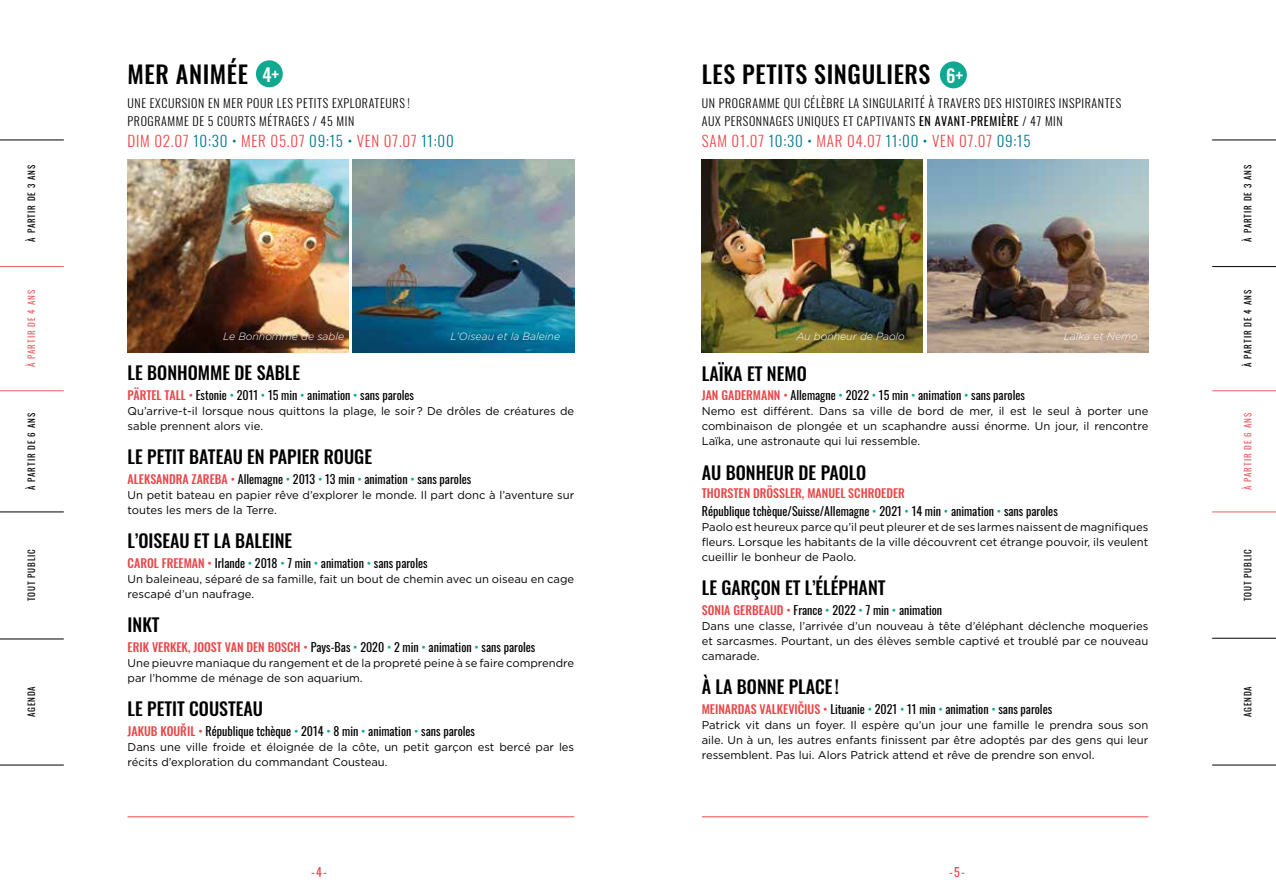
<style>
.page{position:relative;width:1276px;height:893px;background:#fff}
.page>*{position:absolute;margin:0;border:0;box-sizing:border-box;transform-origin:0 0}
.t1{font:500 24px "Oswald";letter-spacing:.025em;color:#000}
.t2{font:500 18px "Oswald";color:#000}
.t3{font:500 18px "Oswald";color:#fff}
.t4{font:300 15px "Oswald";letter-spacing:.05em;color:#e94749}
.t5{font:12px/18px "Oswald";color:#000}
.t6{font:300 12px/18px "Oswald";letter-spacing:.05em;color:#000}
.t7{font:12px "Oswald";color:#e94749}
.t8{font:11.25px/15px "Gotham";color:#000}
.t9{font:italic 300 10.5px "Gotham";color:#fff}
.t10{font:9px "Oswald";letter-spacing:.1em;color:#000}
.t11{font:9px "Oswald";letter-spacing:.1em;color:#ea6062}
.s1{color:#007988}
.s2{font-weight:400}
.s3{font-weight:500;color:#e94749}
.s4{color:#e94749}
.s5{color:#10a891}
</style>
<div class="page">
<hr style="left:702px;top:816px;width:446px;height:1px;background:#e94749">
<div style="left:940px;top:61px;width:27px;height:27px;background:#10a891;border-radius:50%"></div>
<img style="left:702px;top:159px;width:221px;height:194px">
<img style="left:927px;top:159px;width:221px;height:194px">
<img style="left:128px;top:159px;width:221px;height:194px">
<div style="left:256px;top:60px;width:27px;height:27px;background:#10a891;border-radius:50%"></div>
<hr style="left:128px;top:816px;width:446px;height:1px;background:#e94749">
<img style="left:353px;top:159px;width:221px;height:194px">
<hr style="left:0;top:140px;width:64px;height:1px;background:#000">
<hr style="left:0;top:266px;width:64px;height:1px;background:#ea6062">
<hr style="left:0;top:390px;width:64px;height:1px;background:#ea6062">
<hr style="left:0;top:512px;width:64px;height:1px;background:#000">
<hr style="left:0;top:639px;width:64px;height:1px;background:#000">
<hr style="left:0;top:765px;width:64px;height:1px;background:#000">
<hr style="left:1212px;top:140px;width:64px;height:1px;background:#000">
<hr style="left:1212px;top:266px;width:64px;height:1px;background:#000">
<hr style="left:1212px;top:390px;width:64px;height:1px;background:#ea6062">
<hr style="left:1212px;top:512px;width:64px;height:1px;background:#ea6062">
<hr style="left:1212px;top:638px;width:64px;height:1px;background:#000">
<hr style="left:1212px;top:765px;width:64px;height:1px;background:#000">
<p class="t10" style="left:23px;top:242px;width:78px;rotate:-90deg">À PARTIR DE 3 ANS</p>
<p class="t11" style="left:23px;top:367px;width:78px;rotate:-90deg">À PARTIR DE 4 ANS</p>
<p class="t10" style="left:23px;top:490px;width:79px;rotate:-90deg">À PARTIR DE 6 ANS</p>
<p class="t10" style="left:23px;top:601px;width:54px;rotate:-90deg">TOUT PUBLIC</p>
<p class="t10" style="left:23px;top:717px;width:33px;rotate:-90deg">AGENDA</p>
<h1 class="t1" style="left:128px;top:62px;width:122px">MER ANIMÉE</h1>
<p class="t6" style="left:128px;top:93px;width:284px">UNE EXCURSION EN MER POUR LES PETITS EXPLORATEURS !<br>PROGRAMME DE 5 COURTS MÉTRAGES / 45 MIN</p>
<h3 class="t4" style="left:128px;top:128px;width:328px">DIM 02.07 <span class="s1">10:30 •</span> MER 05.07 <span class="s1">09:15 •</span> VEN 07.07 <span class="s1">11:00</span></h3>
<h2 class="t3" style="left:262px;top:65px;width:18px">4+</h2>
<h1 class="t1" style="left:702px;top:62px;width:230px">LES PETITS SINGULIERS</h1>
<p class="t6" style="left:702px;top:93px;width:421px">UN PROGRAMME QUI CÉLÈBRE LA SINGULARITÉ À TRAVERS DES HISTOIRES INSPIRANTES<br>AUX PERSONNAGES UNIQUES ET CAPTIVANTS <span class="s2">EN AVANT-PREMIÈRE</span> / 47 MIN</p>
<h3 class="t4" style="left:702px;top:128px;width:330px">SAM 01.07 <span class="s1">10:30 •</span> MAR 04.07 <span class="s1">11:00 •</span> VEN 07.07 <span class="s1">09:15</span></h3>
<h2 class="t3" style="left:946px;top:66px;width:19px">6+</h2>
<p class="t9" style="left:223px;top:330px;width:122px">Le Bonhomme de sable</p>
<p class="t9" style="left:450px;top:330px;width:111px">L’Oiseau et la Baleine</p>
<p class="t9" style="left:796px;top:330px;width:110px">Au bonheur de Paolo</p>
<p class="t9" style="left:1063px;top:330px;width:76px">Laïka et Nemo</p>
<h2 class="t2" style="left:128px;top:363px;width:174px">LE BONHOMME DE SABLE</h2>
<p class="t5" style="left:128px;top:385px;width:288px"><span class="s3">PÄRTEL TALL</span> <span class="s4">•</span> Estonie <span class="s5">•</span> 2011 <span class="s5">•</span> 15 min <span class="s5">•</span> animation <span class="s5">•</span> sans paroles</p>
<p class="t8" style="left:128px;top:403px;width:448px">Qu’arrive-t-il lorsque nous quittons la plage, le soir ? De drôles de créatures de sable prennent alors vie.</p>
<h2 class="t2" style="left:128px;top:447px;width:246px">LE PETIT BATEAU EN PAPIER ROUGE</h2>
<p class="t5" style="left:128px;top:469px;width:345px"><span class="s3">ALEKSANDRA ZAREBA</span> <span class="s4">•</span> Allemagne <span class="s5">•</span> 2013 <span class="s5">•</span> 13 min <span class="s5">•</span> animation <span class="s5">•</span> sans paroles</p>
<p class="t8" style="left:128px;top:487px;width:448px">Un petit bateau en papier rêve d’explorer le monde. Il part donc à l’aventure sur toutes les mers de la Terre.</p>
<h2 class="t2" style="left:128px;top:531px;width:166px">L’OISEAU ET LA BALEINE</h2>
<p class="t5" style="left:128px;top:553px;width:302px"><span class="s3">CAROL FREEMAN</span> <span class="s4">•</span> Irlande <span class="s5">•</span> 2018 <span class="s5">•</span> 7 min <span class="s5">•</span> animation <span class="s5">•</span> sans paroles</p>
<p class="t8" style="left:128px;top:571px;width:448px">Un baleineau, séparé de sa famille, fait un bout de chemin avec un oiseau en cage rescapé d’un naufrage.</p>
<h2 class="t2" style="left:128px;top:615px;width:34px">INKT</h2>
<p class="t5" style="left:128px;top:637px;width:409px"><span class="s3">ERIK VERKEK, JOOST VAN DEN BOSCH</span> <span class="s4">•</span> Pays-Bas <span class="s5">•</span> 2020 <span class="s5">•</span> 2 min <span class="s5">•</span> animation <span class="s5">•</span> sans paroles</p>
<p class="t8" style="left:128px;top:655px;width:448px">Une pieuvre maniaque du rangement et de la propreté peine à se faire comprendre par l’homme de ménage de son aquarium.</p>
<h2 class="t2" style="left:128px;top:699px;width:137px">LE PETIT COUSTEAU</h2>
<p class="t5" style="left:128px;top:721px;width:349px"><span class="s3">JAKUB KOUŘIL</span> <span class="s4">•</span> République tchèque <span class="s5">•</span> 2014 <span class="s5">•</span> 8 min <span class="s5">•</span> animation <span class="s5">•</span> sans paroles</p>
<p class="t8" style="left:128px;top:739px;width:448px">Dans une ville froide et éloignée de la côte, un petit garçon est bercé par les récits d’exploration du commandant Cousteau.</p>
<p class="t7" style="left:311px;top:861px;width:17px">-4-</p>
<h2 class="t2" style="left:702px;top:364px;width:107px">LAÏKA ET NEMO</h2>
<p class="t5" style="left:702px;top:385px;width:325px"><span class="s3">JAN GADERMANN</span> <span class="s4">•</span> Allemagne <span class="s5">•</span> 2022 <span class="s5">•</span> 15 min <span class="s5">•</span> animation <span class="s5">•</span> sans paroles</p>
<p class="t8" style="left:702px;top:403px;width:448px;text-align:justify">Nemo est différent. Dans sa ville de bord de mer, il est le seul à porter une combinaison de plongée et un scaphandre aussi énorme. Un jour, il rencontre Laïka, une astronaute qui lui ressemble.</p>
<h2 class="t2" style="left:702px;top:463px;width:166px">AU BONHEUR DE PAOLO</h2>
<p class="t5" style="left:702px;top:483px;width:357px"><span class="s3">THORSTEN DRÖSSLER, MANUEL SCHROEDER<br></span>République tchèque/Suisse/Allemagne <span class="s5">•</span> 2021 <span class="s5">•</span> 14 min <span class="s5">•</span> animation <span class="s5">•</span> sans paroles</p>
<p class="t8" style="left:702px;top:519px;width:448px;text-align:justify">Paolo est heureux parce qu’il peut pleurer et de ses larmes naissent de magnifiques fleurs. Lorsque les habitants de la ville découvrent cet étrange pouvoir, ils veulent cueillir le bonheur de Paolo.</p>
<h2 class="t2" style="left:702px;top:578px;width:185px">LE GARÇON ET L’ÉLÉPHANT</h2>
<p class="t5" style="left:702px;top:600px;width:242px"><span class="s3">SONIA GERBEAUD</span> <span class="s4">•</span> France <span class="s5">•</span> 2022 <span class="s5">•</span> 7 min <span class="s5">•</span> animation</p>
<p class="t8" style="left:702px;top:618px;width:448px;text-align:justify">Dans une classe, l’arrivée d’un nouveau à tête d’éléphant déclenche moqueries et sarcasmes. Pourtant, un des élèves semble captivé et troublé par ce nouveau camarade.</p>
<h2 class="t2" style="left:702px;top:677px;width:139px">À LA BONNE PLACE !</h2>
<p class="t5" style="left:702px;top:699px;width:352px"><span class="s3">MEINARDAS VALKEVIČIUS</span> <span class="s4">•</span> Lituanie <span class="s5">•</span> 2021 <span class="s5">•</span> 11 min <span class="s5">•</span> animation <span class="s5">•</span> sans paroles</p>
<p class="t8" style="left:702px;top:717px;width:448px;text-align:justify">Patrick vit dans un foyer. Il espère qu’un jour une famille le prendra sous son aile. Un à un, les autres enfants finissent par être adoptés par des gens qui leur ressemblent. Pas lui. Alors Patrick attend et rêve de prendre son envol.</p>
<p class="t7" style="left:949px;top:861px;width:17px">-5-</p>
<p class="t10" style="left:1240px;top:242px;width:78px;rotate:-90deg">À PARTIR DE 3 ANS</p>
<p class="t10" style="left:1240px;top:367px;width:78px;rotate:-90deg">À PARTIR DE 4 ANS</p>
<p class="t11" style="left:1240px;top:490px;width:79px;rotate:-90deg">À PARTIR DE 6 ANS</p>
<p class="t10" style="left:1240px;top:601px;width:54px;rotate:-90deg">TOUT PUBLIC</p>
<p class="t10" style="left:1240px;top:717px;width:33px;rotate:-90deg">AGENDA</p>
</div>
